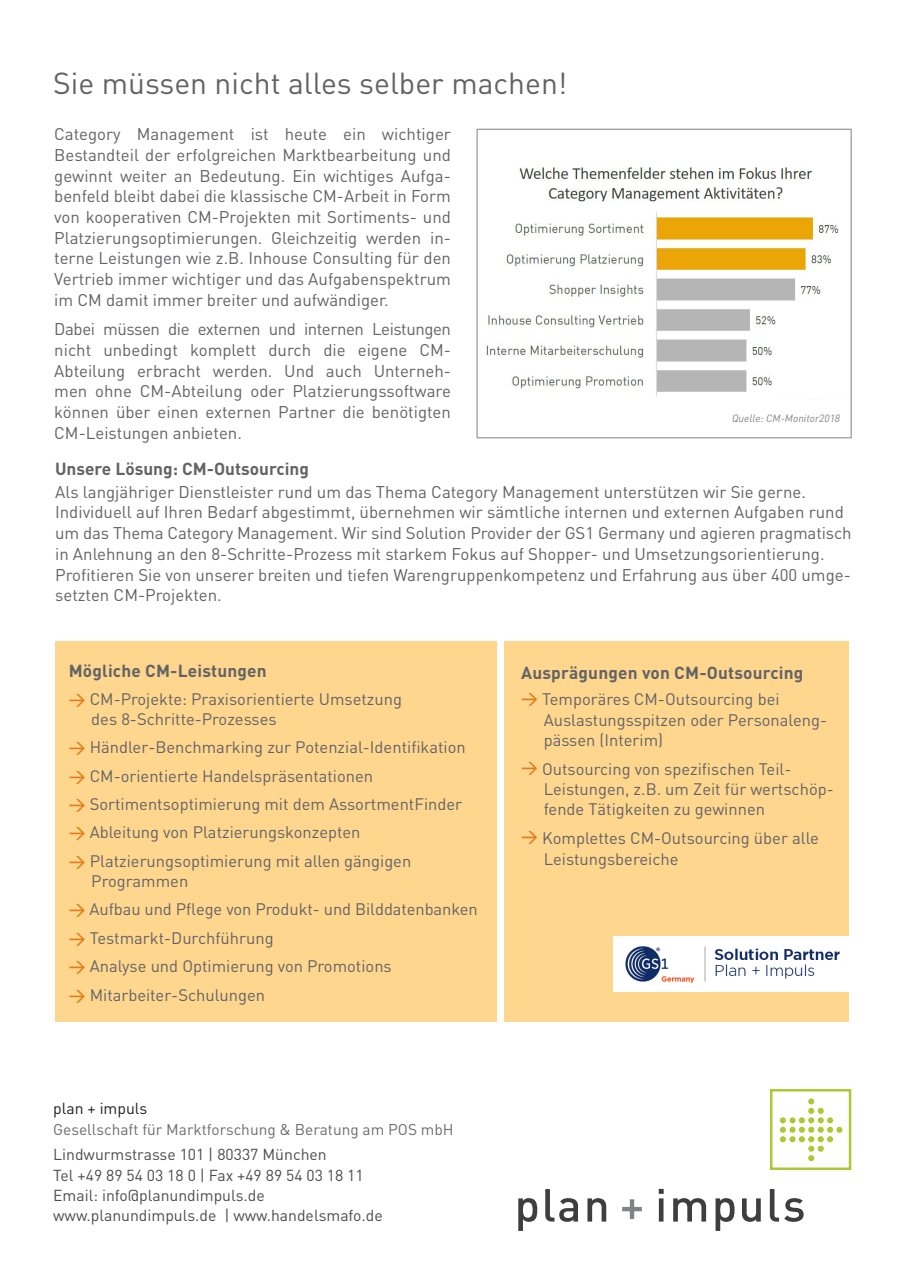
<style>
.page{position:relative;width:902px;height:1272px;background:#fff}
.page>*{position:absolute;margin:0;border:0;box-sizing:border-box;transform-origin:0 0}
.t1{font:30px "DIN";color:#636366}
.t2{font:700 17.25px "DIN";letter-spacing:.01em;color:#636366}
.t3{font:16.8px/20.7px "DIN";color:#636366;text-align:justify}
.t4{font:16.5px/20.2px "DIN";color:#636366}
.t5{font:15.75px/20.2px "DIN";color:#4b4c4d}
.t6{font:15.75px "DIN";color:#231f20}
.t7{font:15.45px "DIN";color:#6c6d70}
.t8{font:italic 10.5px "DIN";color:#808285}
.s1{font-weight:500;color:#df7e1a}
</style>
<div class="page">
<div style="left:476px;top:129px;width:375px;height:309px;border:1px solid #939598"></div>
<img style="left:486px;top:167px;width:353px;height:229px">
<svg style="left:658px;top:1188px;width:145px;height:42px"></svg>
<svg style="left:622px;top:1199px;width:19px;height:19px"></svg>
<svg style="left:518px;top:1189px;width:88px;height:41px"></svg>
<div style="left:769px;top:1089px;width:82px;height:80px;border:2px solid #aac932"></div>
<svg style="left:779px;top:1098px;width:63px;height:63px"></svg>
<div style="left:55px;top:641px;width:441px;height:380px;background:#fed68e"></div>
<div style="left:504px;top:641px;width:344px;height:380px;background:#fed68e"></div>
<img style="left:614px;top:936px;width:234px;height:55px">
<h1 class="t1" style="left:53px;top:64px;width:515px">Sie müssen nicht alles selber machen!</h1>
<p class="t3" style="left:54px;top:123px;width:398px">Category Management ist heute ein wichtiger Bestandteil der erfolgreichen Marktbearbeitung und gewinnt weiter an Bedeutung. Ein wichtiges Aufga&shy;benfeld bleibt dabei die klassische CM-Arbeit in Form von kooperativen CM-Projekten mit Sortiments- und Platzierungsoptimierungen. Gleichzeitig werden in&shy;terne Leistungen wie z.B. Inhouse Consulting für den Vertrieb immer wichtiger und das Aufgabenspektrum im CM damit immer breiter und aufwändiger.</p>
<p class="t3" style="left:54px;top:318px;width:398px">Dabei müssen die externen und internen Leistungen nicht unbedingt komplett durch die eigene CM-Abteilung erbracht werden. Und auch Unterneh&shy;men ohne CM-Abteilung oder Platzierungssoftware können über einen externen Partner die benötigten CM-Leistungen anbieten.</p>
<p class="t8" style="left:732px;top:412px;width:109px">Quelle: CM-Monitor2018</p>
<p class="t2" style="left:55px;top:458px;width:255px">Unsere Lösung: CM-Outsourcing</p>
<p class="t3" style="left:55px;top:481px;width:798px;text-align:left">Als langjähriger Dienstleister rund um das Thema Category Management unterstützen wir Sie gerne.<br>Individuell auf Ihren Bedarf abgestimmt, übernehmen wir sämtliche internen und externen Aufgaben rund um das Thema Category Management. Wir sind Solution Provider der GS1 Germany und agieren pragmatisch in Anlehnung an den 8-Schritte-Prozess mit starkem Fokus auf Shopper- und Umsetzungsorientierung.<br>Profitieren Sie von unserer breiten und tiefen Warengruppenkompetenz und Erfahrung aus über 400 umge&shy;setzten CM-Projekten.</p>
<p class="t2" style="left:69px;top:659px;width:199px">Mögliche CM-Leistungen</p>
<p class="t4" style="left:91px;top:688px;width:312px;text-indent:-22px"><span class="s1">&gt;</span> CM-Projekte: Praxisorientierte Umsetzung des 8-Schritte-Prozesses</p>
<p class="t4" style="left:69px;top:732px;width:398px;line-height:28.3px"><span class="s1">&gt;</span> Händler-Benchmarking zur Potenzial-Identifikation <span class="s1">&gt;</span> CM-orientierte Handelspräsentationen<br><span class="s1">&gt;</span> Sortimentsoptimierung mit dem AssortmentFinder <span class="s1">&gt;</span> Ableitung von Platzierungskonzepten<br><span class="s1">&gt;</span> Platzierungsoptimierung mit allen gängigen</p>
<p class="t4" style="left:69px;top:866px;width:410px;line-height:28.5px;text-indent:22px">Programmen<br><span class="s1">&gt;</span> Aufbau und Pflege von Produkt- und Bilddatenbanken <span class="s1">&gt;</span> Testmarkt-Durchführung<br><span class="s1">&gt;</span> Analyse und Optimierung von Promotions<br><span class="s1">&gt;</span> Mitarbeiter-Schulungen</p>
<p class="t6" style="left:53px;top:1098px;width:96px">plan + impuls</p>
<p class="t7" style="left:53px;top:1120px;width:402px">Gesellschaft für Marktforschung &amp; Beratung am POS mbH</p>
<p class="t5" style="left:53px;top:1143px;width:331px">Lindwurmstrasse 101 | 80337 München<br>Tel +49 89 54 03 18 0 | Fax +49 89 54 03 18 11<br>Email: info@planundimpuls.de www.planundimpuls.de | www.handelsmafo.de</p>
<p class="t2" style="left:521px;top:661px;width:284px">Ausprägungen von CM-Outsourcing</p>
<p class="t4" style="left:543px;top:689px;width:285px;text-indent:-22px"><span class="s1">&gt;</span> Temporäres CM-Outsourcing bei<br>Auslastungsspitzen oder Personaleng&shy;pässen (Interim)</p>
<p class="t4" style="left:543px;top:758px;width:291px;text-indent:-22px"><span class="s1">&gt;</span> Outsourcing von spezifischen Teil-<br>Leistungen, z.B. um Zeit für wertschöp&shy;fende Tätigkeiten zu gewinnen</p>
<p class="t4" style="left:543px;top:827px;width:277px;line-height:21px;text-indent:-22px"><span class="s1">&gt;</span> Komplettes CM-Outsourcing über alle<br>Leistungsbereiche</p>
</div>
